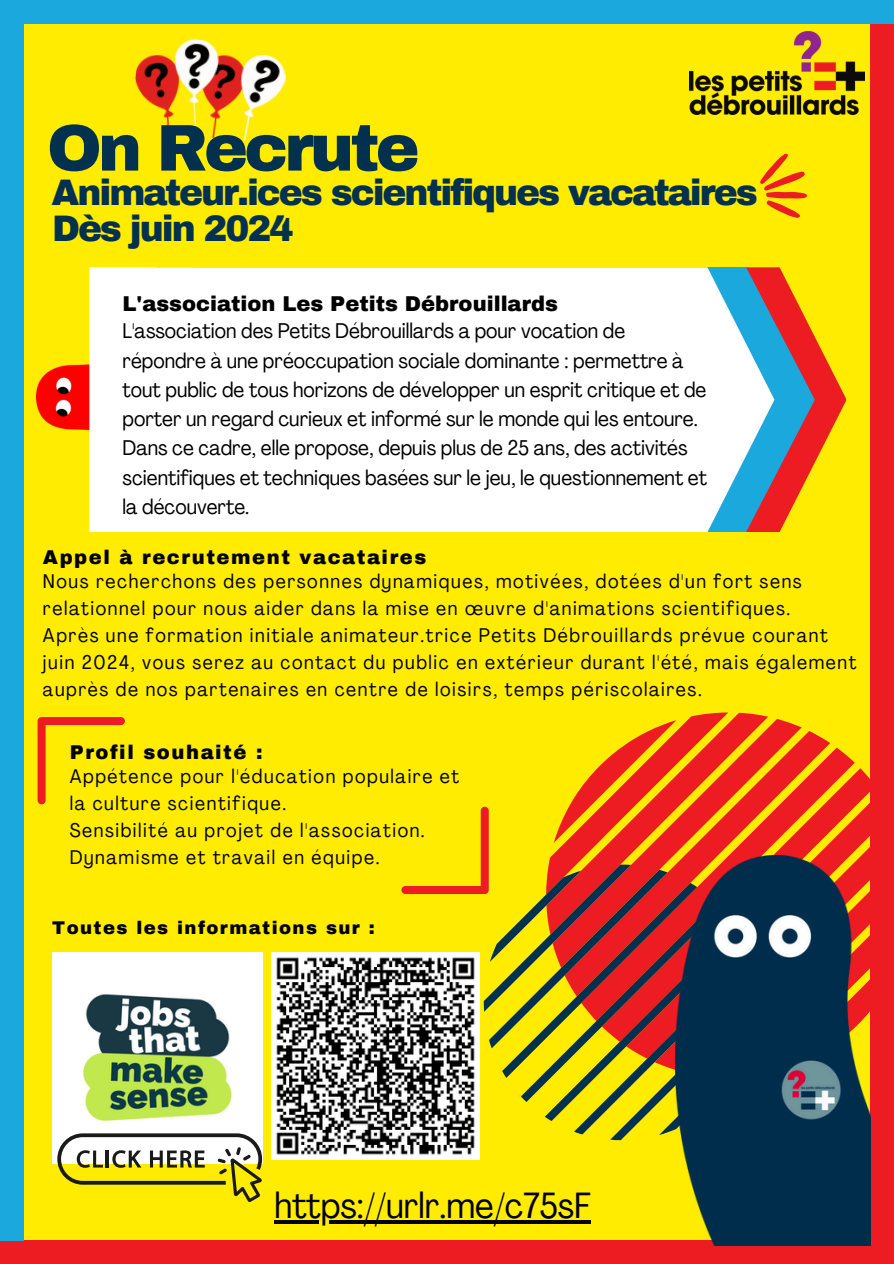
<style>
.page{position:relative;width:894px;height:1264px;background:#fff}
.page>*{position:absolute;margin:0;border:0;box-sizing:border-box;transform-origin:0 0}
.t1{font:900 66px "Archivo";letter-spacing:-.06em;color:#02314f}
.t2{font:900 36px "Archivo";letter-spacing:-.06em;color:#02314f}
.t3{font:condensed 36px "Agrandir";color:#000}
.t4{font:condensed 21px/29.2px "Agrandir";color:#000}
.t5{font:condensed 19.5px/27px "Agrandir";letter-spacing:.08em;color:#000}
.t6{font:900 18px "Archivo";letter-spacing:.08em;color:#000}
.s1{font-family:"Archivo";font-weight:900;font-stretch:normal}
</style>
<div class="page">
<div style="left:0;top:8px;width:884px;height:1255px;background:#ffec00"></div>
<img style="left:36px;top:364px;width:53px;height:67px">
<img style="left:689px;top:31px;width:175px;height:84px">
<img style="left:135px;top:39px;width:151px;height:102px">
<svg style="left:760px;top:153px;width:47px;height:65px"></svg>
<div style="left:870px;top:8px;width:23px;height:1255px;background:#ed1c23"></div>
<div style="left:0;top:1240px;width:893px;height:23px;background:#ed1c23"></div>
<div style="left:0;top:0;width:23px;height:1240px;background:#1ba9dd"></div>
<div style="left:0;top:0;width:893px;height:23px;background:#1ba9dd"></div>
<svg style="left:23px;top:675px;width:102px;height:131px"></svg>
<svg style="left:814px;top:335px;width:32px;height:129px"></svg>
<svg style="left:774px;top:267px;width:40px;height:265px"></svg>
<div style="left:89px;top:267px;width:685px;height:265px;background:#fff"></div>
<svg style="left:401px;top:712px;width:470px;height:428px"></svg>
<img style="left:52px;top:952px;width:210px;height:211px">
<img style="left:675px;top:855px;width:195px;height:389px">
<img style="left:272px;top:952px;width:207px;height:207px">
<hr style="left:274px;top:1220px;width:317px;height:3px;background:#000">
<svg style="left:57px;top:1133px;width:205px;height:68px"></svg>
<p class="t1" style="left:47px;top:113px;width:374px">On Recrute</p>
<h2 class="t2" style="left:51px;top:174px;width:707px">Animateur.ices scientifiques vacataires</h2>
<h3 class="t2" style="left:52px;top:209px;width:243px">Dès juin 2024</h3>
<h2 class="t4" style="left:122px;top:292px;width:504px;line-height:27px"><span class="s1">L'association Les Petits Débrouillards<br></span>L'association des Petits Débrouillards a pour vocation de</h2>
<h2 class="t4" style="left:122px;top:348px;width:586px">répondre à une préoccupation sociale dominante : permettre à tout public de tous horizons de développer un esprit critique et de porter un regard curieux et informé sur le monde qui les entoure.<br>Dans ce cadre, elle propose, depuis plus de 25 ans, des activités scientifiques et techniques basées sur le jeu, le questionnement et la découverte.</h2>
<p class="t5" style="left:43px;top:546px;width:760px;line-height:24.8px"><span class="s1">Appel à recrutement vacataires<br></span>Nous recherchons des personnes dynamiques, motivées, dotées d'un fort sens</p>
<p class="t5" style="left:43px;top:597px;width:814px">relationnel pour nous aider dans la mise en œuvre d'animations scientifiques.<br>Après une formation initiale animateur.trice Petits Débrouillards prévue courant juin 2024, vous serez au contact du public en extérieur durant l'été, mais également auprès de nos partenaires en centre de loisirs, temps périscolaires.</p>
<p class="t5" style="left:70px;top:741px;width:391px;line-height:24.8px"><span class="s1">Profil souhaité :<br></span>Appétence pour l'éducation populaire et</p>
<p class="t5" style="left:70px;top:792px;width:356px">la culture scientifique.<br>Sensibilité au projet de l'association.<br>Dynamisme et travail en équipe.</p>
<p class="t6" style="left:52px;top:918px;width:324px">Toutes les informations sur :</p>
<p class="t3" style="left:274px;top:1191px;width:318px">https://urlr.me/c75sF</p>
</div>
